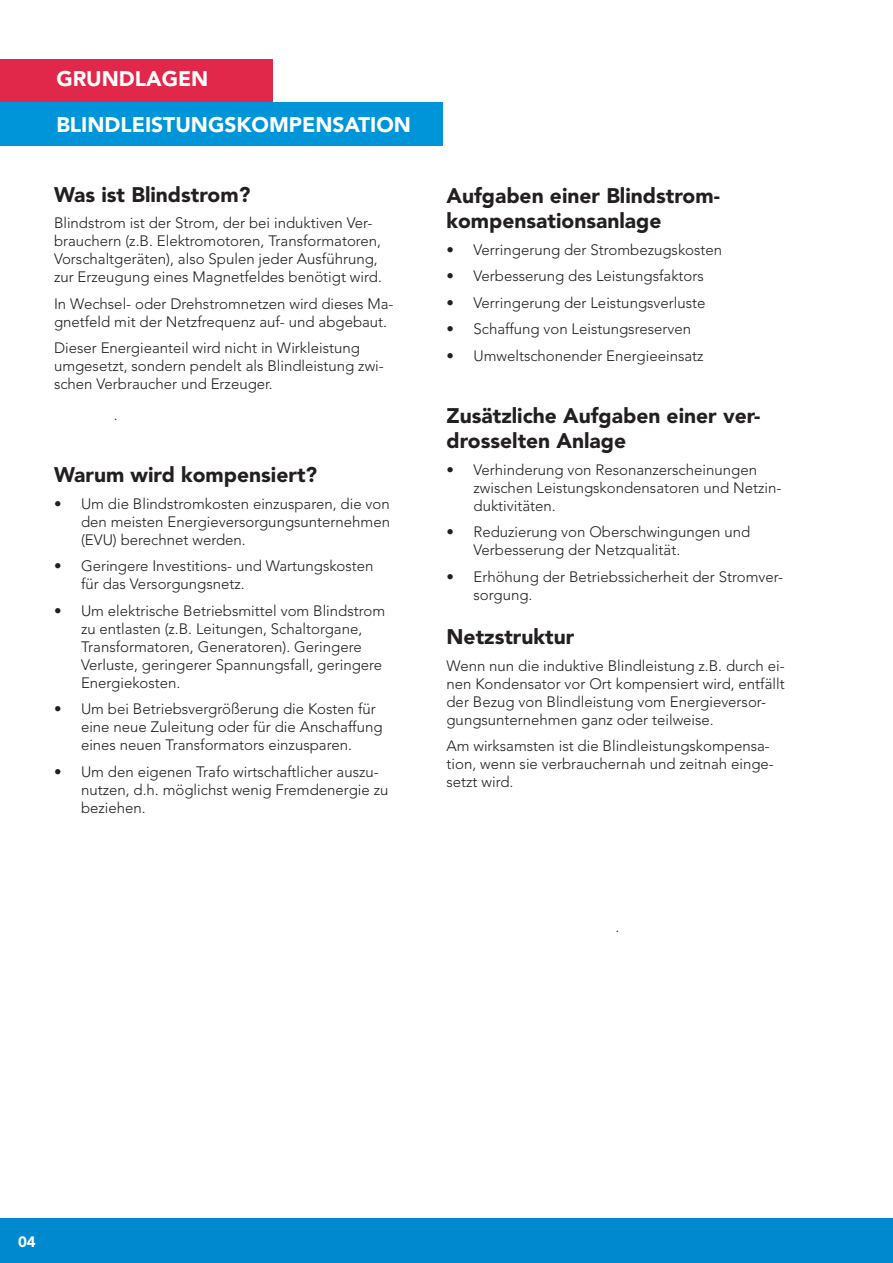
<style>
.page{position:relative;width:893px;height:1263px;background:#fff}
.page>*{position:absolute;margin:0;border:0;box-sizing:border-box;transform-origin:0 0}
.Überschrift{font:900 21px/25.2px "Avenir LT Std";color:#231f20}
.t1{font:900 21px "Avenir LT Std";color:#fff}
.Fliesstext{font:300 15px/18px "Avenir LT Std";color:#231f20}
.t2{font:900 15px "Avenir LT Std";color:#fff}
</style>
<div class="page">
<div style="left:0;top:1218px;width:893px;height:45px;background:#0089cf"></div>
<div style="left:0;top:102px;width:443px;height:43px;background:#0095d9"></div>
<div style="left:0;top:59px;width:272px;height:42px;background:#e2284a"></div>
<p class="t1" style="left:56px;top:66px;width:154px">GRUNDLAGEN</p>
<p class="t1" style="left:56px;top:112px;width:356px">BLINDLEISTUNGSKOMPENSATION</p>
<p class="Überschrift" style="left:54px;top:182px;width:198px">Was ist Blindstrom?</p>
<p class="Fliesstext" style="left:54px;top:214px;width:329px">Blindstrom ist der Strom, der bei induktiven Ver&shy;brauchern (z.B. Elektromotoren, Transformatoren, Vorschaltgeräten), also Spulen jeder Ausführung, zur Erzeugung eines Magnetfeldes benötigt wird.</p>
<p class="Fliesstext" style="left:54px;top:295px;width:341px">In Wechsel- oder Drehstromnetzen wird dieses Ma&shy;gnetfeld mit der Netzfrequenz auf- und abgebaut.</p>
<p class="Fliesstext" style="left:54px;top:339px;width:331px">Dieser Energieanteil wird nicht in Wirkleistung umgesetzt, sondern pendelt als Blindleistung zwi&shy;schen Verbraucher und Erzeuger.</p>
<p class="Fliesstext" style="left:114px;top:406px;width:5px">.</p>
<p class="Überschrift" style="left:54px;top:462px;width:265px">Warum wird kompensiert?</p>
<p class="Fliesstext" style="left:81px;top:494px;width:311px;text-align:justify;text-indent:-27px">• Um die Blindstromkosten einzusparen, die von den meisten Energieversorgungsunternehmen (EVU) berechnet werden.</p>
<p class="Fliesstext" style="left:81px;top:557px;width:294px;text-indent:-27px">• Geringere Investitions- und Wartungskosten für das Versorgungsnetz.</p>
<p class="Fliesstext" style="left:81px;top:601px;width:306px;text-indent:-27px">• Um elektrische Betriebsmittel vom Blindstrom zu entlasten (z.B. Leitungen, Schaltorgane, Transformatoren, Generatoren). Geringere Verluste, geringerer Spannungsfall, geringere Energiekosten.</p>
<p class="Fliesstext" style="left:81px;top:700px;width:303px;text-indent:-27px">• Um bei Betriebsvergrößerung die Kosten für eine neue Zuleitung oder für die Anschaffung eines neuen Transformators einzusparen.</p>
<p class="Fliesstext" style="left:81px;top:762px;width:309px;text-indent:-27px">• Um den eigenen Trafo wirtschaftlicher auszu&shy;nutzen, d.h. möglichst wenig Fremdenergie zu beziehen.</p>
<p class="Überschrift" style="left:446px;top:183px;width:275px">Aufgaben einer Blindstrom-</p>
<p class="Überschrift" style="left:446px;top:208px;width:217px">kompensationsanlage</p>
<p class="Fliesstext" style="left:446px;top:241px;width:277px">• Verringerung der Strombezugskosten</p>
<p class="Fliesstext" style="left:446px;top:267px;width:259px">• Verbesserung des Leistungsfaktors</p>
<p class="Fliesstext" style="left:446px;top:294px;width:260px">• Verringerung der Leistungsverluste</p>
<p class="Fliesstext" style="left:446px;top:320px;width:246px">• Schaffung von Leistungsreserven</p>
<p class="Fliesstext" style="left:446px;top:347px;width:259px">• Umweltschonender Energieeinsatz</p>
<p class="Überschrift" style="left:446px;top:403px;width:315px">Zusätzliche Aufgaben einer ver&shy;drosselten Anlage</p>
<p class="Fliesstext" style="left:473px;top:461px;width:309px;text-indent:-27px">• Verhinderung von Resonanzerscheinungen zwischen Leistungskondensatoren und Netzin&shy;duktivitäten.</p>
<p class="Fliesstext" style="left:473px;top:523px;width:278px;text-indent:-27px">• Reduzierung von Oberschwingungen und<br>Verbesserung der Netzqualität.</p>
<p class="Fliesstext" style="left:473px;top:568px;width:311px;text-indent:-27px">• Erhöhung der Betriebssicherheit der Stromver&shy;sorgung.</p>
<p class="Überschrift" style="left:446px;top:624px;width:129px">Netzstruktur</p>
<p class="Fliesstext" style="left:446px;top:656px;width:340px">Wenn nun die induktive Blindleistung z.B. durch ei&shy;nen Kondensator vor Ort kompensiert wird, entfällt der Bezug von Blindleistung vom Energieversor&shy;gungsunternehmen ganz oder teilweise.</p>
<p class="Fliesstext" style="left:446px;top:737px;width:329px">Am wirksamsten ist die Blindleistungskompensa&shy;tion, wenn sie verbrauchernah und zeitnah einge&shy;setzt wird.</p>
<p class="Fliesstext" style="left:616px;top:918px;width:5px">.</p>
<p class="t2" style="left:18px;top:1232px;width:19px">04</p>
</div>
